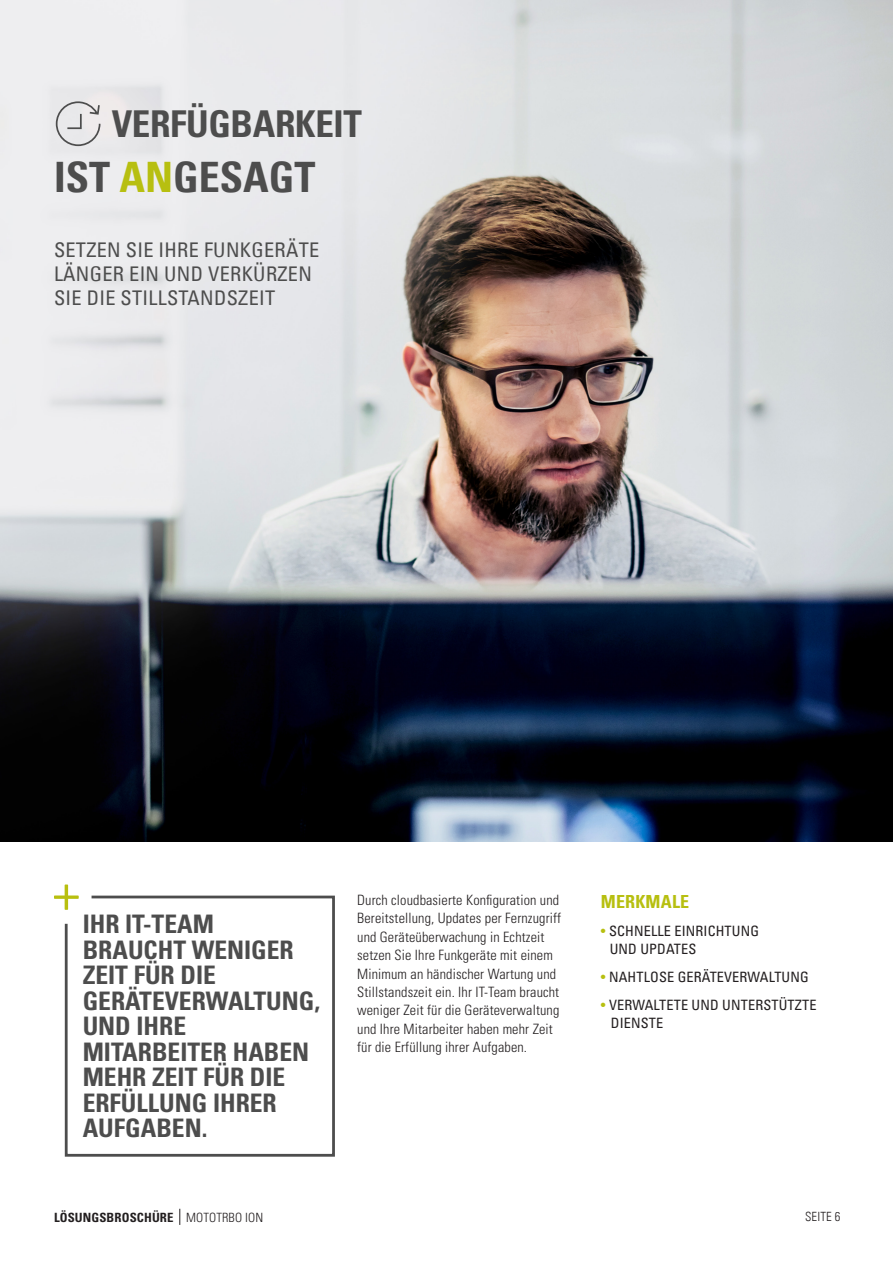
<style>
.page{position:relative;width:893px;height:1263px;background:#fff}
.page>*{position:absolute;margin:0;border:0;box-sizing:border-box;transform-origin:0 0}
.Table_Cell_headers{font:700 condensed 42px "Univers LT";color:#4d4d4d}
.t1{font:700 condensed 36.9px "Univers LT Std";letter-spacing:-.01em;color:#4d4d4d}
.t2{font:700 condensed 25.5px/25.5px "Univers LT Std";color:#4d4d4d}
.t3{font:condensed 20.25px/24px "Univers LT";letter-spacing:.015em;color:#4d4d4d}
.t4{font:700 condensed 18px "Univers LT Std";letter-spacing:.01em;color:#b7bf10}
.t5{font:300 condensed 14.25px/18.3px "Univers LT Std";letter-spacing:.01em;color:#231f20}
.t6{font:condensed 14.25px/18px "Univers LT Std";letter-spacing:.01em;color:#231f20}
.t7{font:700 condensed 12.75px "Univers LT Std";letter-spacing:.01em;color:#231f20}
.t8{font:300 condensed 12.75px "Univers LT";letter-spacing:.01em;color:#231f20}
.s1{color:#b7bf10}
.s2{font-weight:300}
.s3{font-family:"Univers LT Std"}
</style>
<div class="page">
<svg style="left:180px;top:1209px;width:1px;height:16px"></svg>
<img style="left:0;top:0;width:893px;height:842px">
<svg style="left:55px;top:101px;width:46px;height:46px;background:#d4d3d5"></svg>
<svg style="left:54px;top:884px;width:15px;height:15px"></svg>
<svg style="left:63px;top:894px;width:272px;height:263px"></svg>
<p class="t1" style="left:112px;top:101px;width:252px">VERFÜGBARKEIT</p>
<p class="Table_Cell_headers" style="left:54px;top:151px;width:263px">IST <span class="s1">AN</span>GESAGT</p>
<p class="t3" style="left:54px;top:237px;width:267px">SETZEN SIE IHRE FUNKGERÄTE<br>LÄNGER EIN UND VERKÜRZEN<br>SIE DIE STILLSTANDSZEIT</p>
<p class="t2" style="left:83px;top:911px;width:239px">IHR IT-TEAM<br>BRAUCHT WENIGER<br>ZEIT FÜR DIE<br>GERÄTEVERWALTUNG,<br>UND IHRE<br>MITARBEITER HABEN<br>MEHR ZEIT FÜR DIE<br>ERFÜLLUNG IHRER<br>AUFGABEN.</p>
<p class="t5" style="left:357px;top:891px;width:206px">Durch cloudbasierte Konfiguration und Bereitstellung, Updates per Fernzugriff und Geräteüberwachung in Echtzeit setzen Sie Ihre Funkgeräte mit einem Minimum an händischer Wartung und Stillstandszeit ein. Ihr IT-Team braucht weniger Zeit für die Geräteverwaltung und Ihre Mitarbeiter haben mehr Zeit für die Erfüllung ihrer Aufgaben.</p>
<p class="t4" style="left:601px;top:890px;width:90px">MERKMALE</p>
<p class="t6" style="left:610px;top:921px;width:151px;text-indent:-9px"><span class="s1">•</span> SCHNELLE EINRICHTUNG<br>UND UPDATES</p>
<p class="t6" style="left:601px;top:967px;width:209px"><span class="s1">•</span> NAHTLOSE GERÄTEVERWALTUNG</p>
<p class="t6" style="left:611px;top:995px;width:207px;text-indent:-10px"><span class="s1">•</span> VERWALTETE UND UNTERSTÜTZTE<br>DIENSTE</p>
<p class="t7" style="left:54px;top:1209px;width:211px">LÖSUNGSBROSCHÜRE <span class="s2">MOTOTRBO ION</span></p>
<p class="t8" style="left:805px;top:1209px;width:37px">SEITE <span class="s3">6</span></p>
</div>
